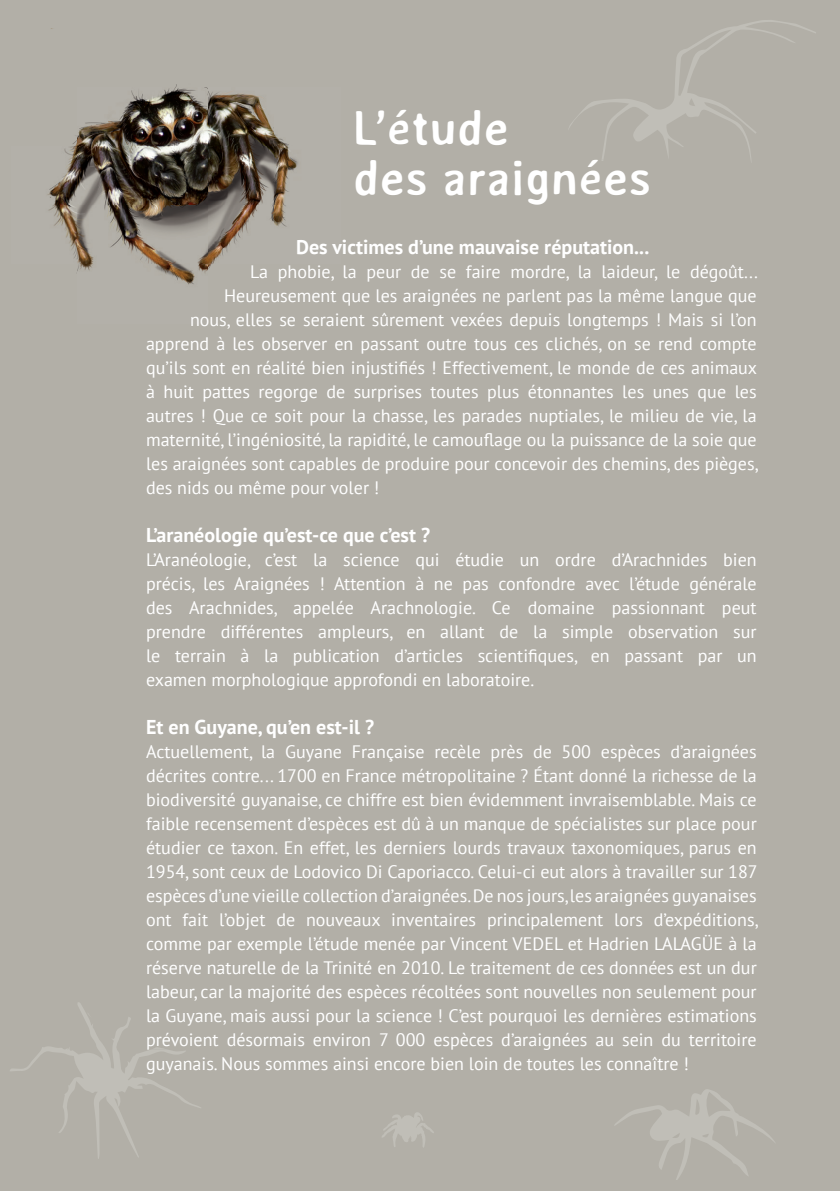
<style>
.page{position:relative;width:840px;height:1191px;background:#fff}
.page>*{position:absolute;margin:0;border:0;box-sizing:border-box;transform-origin:0 0}
.t1{font:700 48px "Averia Sans";color:#fff}
.t2{font:700 20px "PT Sans";color:#fff}
.t3{font:18px/24px "PT Sans";color:#fff;text-align:justify}
</style>
<div class="page">
<div style="left:0;top:0;width:839px;height:1191px;background:#b2afa7"></div>
<img style="left:47px;top:28px;width:251px;height:257px">
<svg style="left:569px;top:20px;width:246px;height:141px"></svg>
<svg style="left:10px;top:1002px;width:191px;height:157px"></svg>
<svg style="left:382px;top:1112px;width:52px;height:35px"></svg>
<svg style="left:615px;top:1089px;width:160px;height:91px"></svg>
<h1 class="t1" style="left:352px;top:101px;width:158px">L’étude</h1>
<h1 class="t1" style="left:352px;top:151px;width:300px">des araignées</h1>
<p class="t2" style="left:296px;top:233px;width:354px">Des victimes d’une mauvaise réputation...</p>
<p class="t3" style="left:250px;top:259px;width:509px">La phobie, la peur de se faire mordre, la laideur, le dégoût...</p>
<p class="t3" style="left:224px;top:283px;width:533px">Heureusement que les araignées ne parlent pas la même langue que</p>
<p class="t3" style="left:190px;top:307px;width:567px">nous, elles se seraient sûrement vexées depuis longtemps ! Mais si l’on</p>
<p class="t3" style="left:146px;top:331px;width:611px">apprend à les observer en passant outre tous ces clichés, on se rend compte</p>
<p class="t3" style="left:146px;top:355px;width:612px">qu’ils sont en réalité bien injustifiés ! Effectivement, le monde de ces animaux</p>
<p class="t3" style="left:146px;top:379px;width:611px">à huit pattes regorge de surprises toutes plus étonnantes les unes que les</p>
<p class="t3" style="left:146px;top:403px;width:612px">autres ! Que ce soit pour la chasse, les parades nuptiales, le milieu de vie, la</p>
<p class="t3" style="left:146px;top:427px;width:612px">maternité, l’ingéniosité, la rapidité, le camouflage ou la puissance de la soie que</p>
<p class="t3" style="left:146px;top:451px;width:613px">les araignées sont capables de produire pour concevoir des chemins, des pièges,</p>
<p class="t3" style="left:146px;top:475px;width:235px">des nids ou même pour voler !</p>
<p class="t2" style="left:146px;top:521px;width:285px">L’aranéologie qu’est-ce que c’est ?</p>
<p class="t3" style="left:146px;top:547px;width:612px">L’Aranéologie, c’est la science qui étudie un ordre d’Arachnides bien précis, les Araignées ! Attention à ne pas confondre avec l’étude générale des Arachnides, appelée Arachnologie. Ce domaine passionnant peut prendre différentes ampleurs, en allant de la simple observation sur le terrain à la publication d’articles scientifiques, en passant par un examen morphologique approfondi en laboratoire.</p>
<p class="t2" style="left:146px;top:713px;width:229px">Et en Guyane, qu’en est-il ?</p>
<p class="t3" style="left:146px;top:739px;width:613px">Actuellement, la Guyane Française recèle près de 500 espèces d’araignées décrites contre... 1700 en France métropolitaine ? Étant donné la richesse de la biodiversité guyanaise, ce chiffre est bien évidemment invraisemblable. Mais ce faible recensement d’espèces est dû à un manque de spécialistes sur place pour étudier ce taxon. En effet, les derniers lourds travaux taxonomiques, parus en 1954, sont ceux de Lodovico Di Caporiacco. Celui-ci eut alors à travailler sur 187 espèces d’une vieille collection d’araignées. De nos jours, les araignées guyanaises ont fait l’objet de nouveaux inventaires principalement lors d’expéditions, comme par exemple l’étude menée par Vincent VEDEL et Hadrien LALAGÜE à la réserve naturelle de la Trinité en 2010. Le traitement de ces données est un dur labeur, car la majorité des espèces récoltées sont nouvelles non seulement pour la Guyane, mais aussi pour la science ! C’est pourquoi les dernières estimations prévoient désormais environ 7 000 espèces d’araignées au sein du territoire guyanais. Nous sommes ainsi encore bien loin de toutes les connaître !</p>
</div>
